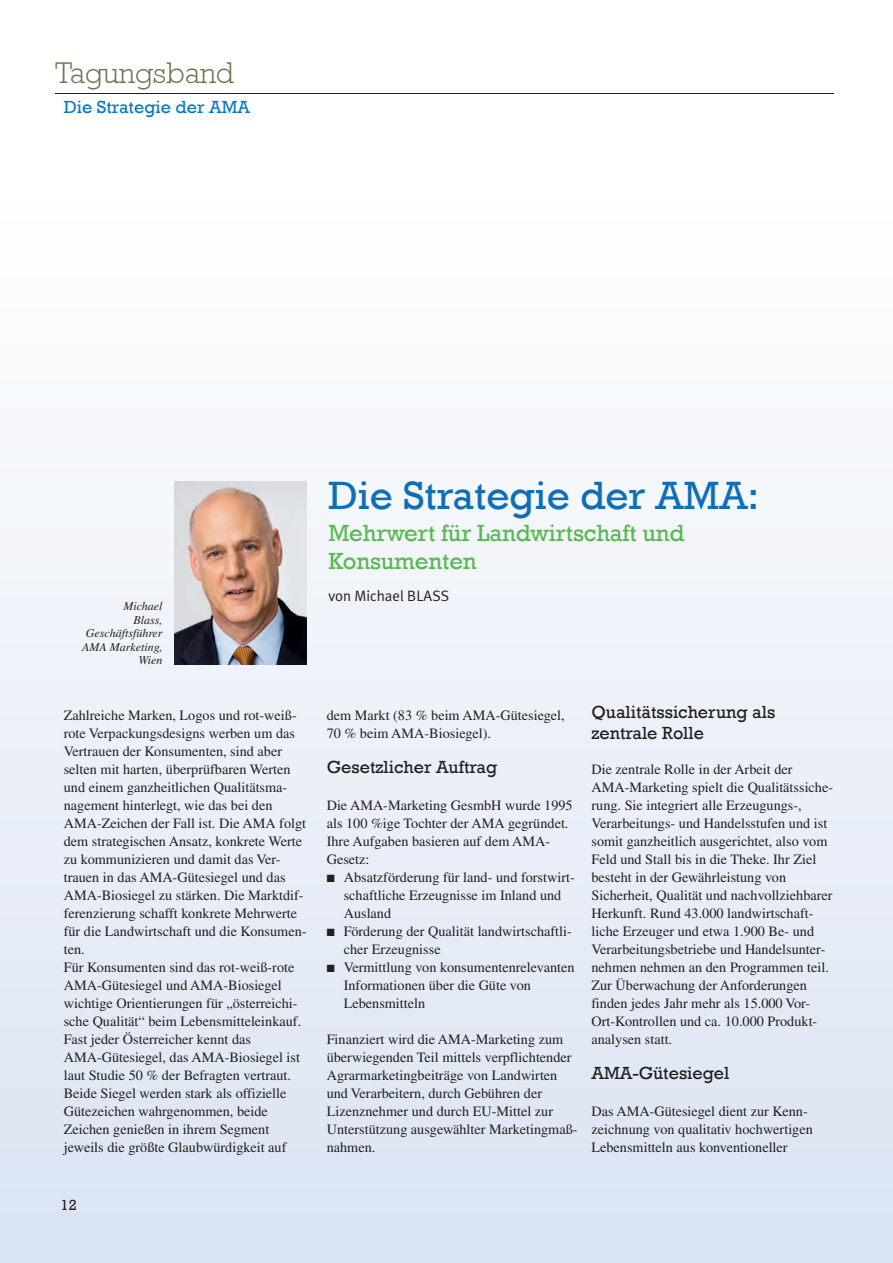
<style>
.page{position:relative;width:893px;height:1263px;background:#fff}
.page>*{position:absolute;margin:0;border:0;box-sizing:border-box;transform-origin:0 0}
.t1{font:40.5px "Rockwell";color:#0f6eb8}
.t2{font:300 30px "Rockwell";color:#72704d}
.t3{font:24px/28.5px "Rockwell";letter-spacing:-.005em;color:#57ba4f}
.t4{font:18px/20.2px "Rockwell";color:#231f20}
.t5{font:18px "Rockwell";color:#0c78bf}
.t6{font:15px "Meta Plus";color:#231f20}
.t7{font:15px "Rockwell";color:#231f20}
.t8{font:14.25px/18px "Times LT Std";color:#231f20}
.t9{font:italic 12px/13.5px "Times LT Std";color:#231f20;text-align:right}
</style>
<div class="page">
<div style="left:0;top:195px;width:893px;height:1068px;background:linear-gradient(to bottom,#fefefe,#dae4f3)"></div>
<hr style="left:55px;top:93px;width:778px;height:1px;background:#231f20">
<img style="left:174px;top:481px;width:132px;height:183px">
<h2 class="t2" style="left:55px;top:56px;width:180px">Tagungsband</h2>
<p class="t5" style="left:64px;top:97px;width:188px">Die Strategie der AMA</p>
<p class="t9" style="left:82px;top:599px;width:82px">Michael<br>Blass,<br>Geschäftsführer<br>AMA Marketing,<br>Wien</p>
<h1 class="t1" style="left:328px;top:472px;width:433px">Die Strategie der AMA:</h1>
<h3 class="t3" style="left:328px;top:519px;width:358px">Mehrwert für Landwirtschaft und<br>Konsumenten</h3>
<p class="t6" style="left:328px;top:587px;width:123px">von Michael BLASS</p>
<p class="t8" style="left:64px;top:706px;width:244px">Zahlreiche Marken, Logos und rot-weiß&shy;rote Verpackungsdesigns werben um das Vertrauen der Konsumenten, sind aber selten mit harten, überprüfbaren Werten und einem ganzheitlichen Qualitätsma&shy;nagement hinterlegt, wie das bei den AMA-Zeichen der Fall ist. Die AMA folgt dem strategischen Ansatz, konkrete Werte zu kommunizieren und damit das Ver - trauen in das AMA-Gütesiegel und das AMA-Biosiegel zu stärken. Die Marktdif&shy;ferenzierung schafft konkrete Mehrwerte für die Landwirtschaft und die Konsumen&shy;ten.<br>Für Konsumenten sind das rot-weiß-rote AMA-Gütesiegel und AMA-Biosiegel wichtige Orientierungen für „österreichi&shy;sche Qualität“ beim Lebensmitteleinkauf.<br>Fast jeder Österreicher kennt das AMA-Gütesiegel, das AMA-Biosiegel ist laut Studie 50 % der Befragten vertraut.<br>Beide Siegel werden stark als offizielle Gütezeichen wahrgenommen, beide Zeichen genießen in ihrem Segment jeweils die größte Glaubwürdigkeit auf</p>
<p class="t8" style="left:327px;top:706px;width:240px">dem Markt (83 % beim AMA-Gütesiegel,<br>70 % beim AMA-Biosiegel).</p>
<p class="t4" style="left:327px;top:757px;width:172px">Gesetzlicher Auftrag</p>
<p class="t8" style="left:327px;top:796px;width:248px">Die AMA-Marketing GesmbH wurde 1995 als 100 %ige Tochter der AMA gegründet.<br>Ihre Aufgaben basieren auf dem AMA-<br>Gesetz:</p>
<p class="t8" style="left:344px;top:868px;width:233px;text-indent:-17px">■ Absatzförderung für land- und forstwirt&shy;schaftliche Erzeugnisse im Inland und<br>Ausland</p>
<p class="t8" style="left:344px;top:922px;width:230px;text-indent:-17px">■ Förderung der Qualität landwirtschaftli&shy;cher Erzeugnisse</p>
<p class="t8" style="left:344px;top:958px;width:232px;text-indent:-17px">■ Vermittlung von konsumentenrelevanten<br>Informationen über die Güte von<br>Lebensmitteln</p>
<p class="t8" style="left:327px;top:1030px;width:252px">Finanziert wird die AMA-Marketing zum überwiegenden Teil mittels verpflichtender Agrarmarketingbeiträge von Landwirten und Verarbeitern, durch Gebühren der Lizenznehmer und durch EU-Mittel zur Unterstützung ausgewählter Marketingmaß&shy;nahmen.</p>
<p class="t4" style="left:591px;top:702px;width:185px">Qualitätssicherung als zentrale Rolle</p>
<p class="t8" style="left:591px;top:760px;width:243px">Die zentrale Rolle in der Arbeit der AMA-Marketing spielt die Qualitätssiche&shy;rung. Sie integriert alle Erzeugungs-, Verarbeitungs- und Handelsstufen und ist somit ganzheitlich ausgerichtet, also vom Feld und Stall bis in die Theke. Ihr Ziel besteht in der Gewährleistung von Sicherheit, Qualität und nachvollziehbarer Herkunft. Rund 43.000 landwirtschaft&shy;liche Erzeuger und etwa 1.900 Be- und Verarbeitungsbetriebe und Handelsunter&shy;nehmen nehmen an den Programmen teil.<br>Zur Überwachung der Anforderungen finden jedes Jahr mehr als 15.000 Vor-Ort-Kontrollen und ca. 10.000 Produkt&shy;analysen statt.</p>
<p class="t4" style="left:591px;top:1063px;width:139px">AMA-Gütesiegel</p>
<p class="t8" style="left:591px;top:1102px;width:223px">Das AMA-Gütesiegel dient zur Kenn&shy;zeichnung von qualitativ hochwertigen<br>Lebensmitteln aus konventioneller</p>
<p class="t7" style="left:61px;top:1196px;width:18px">12</p>
</div>
